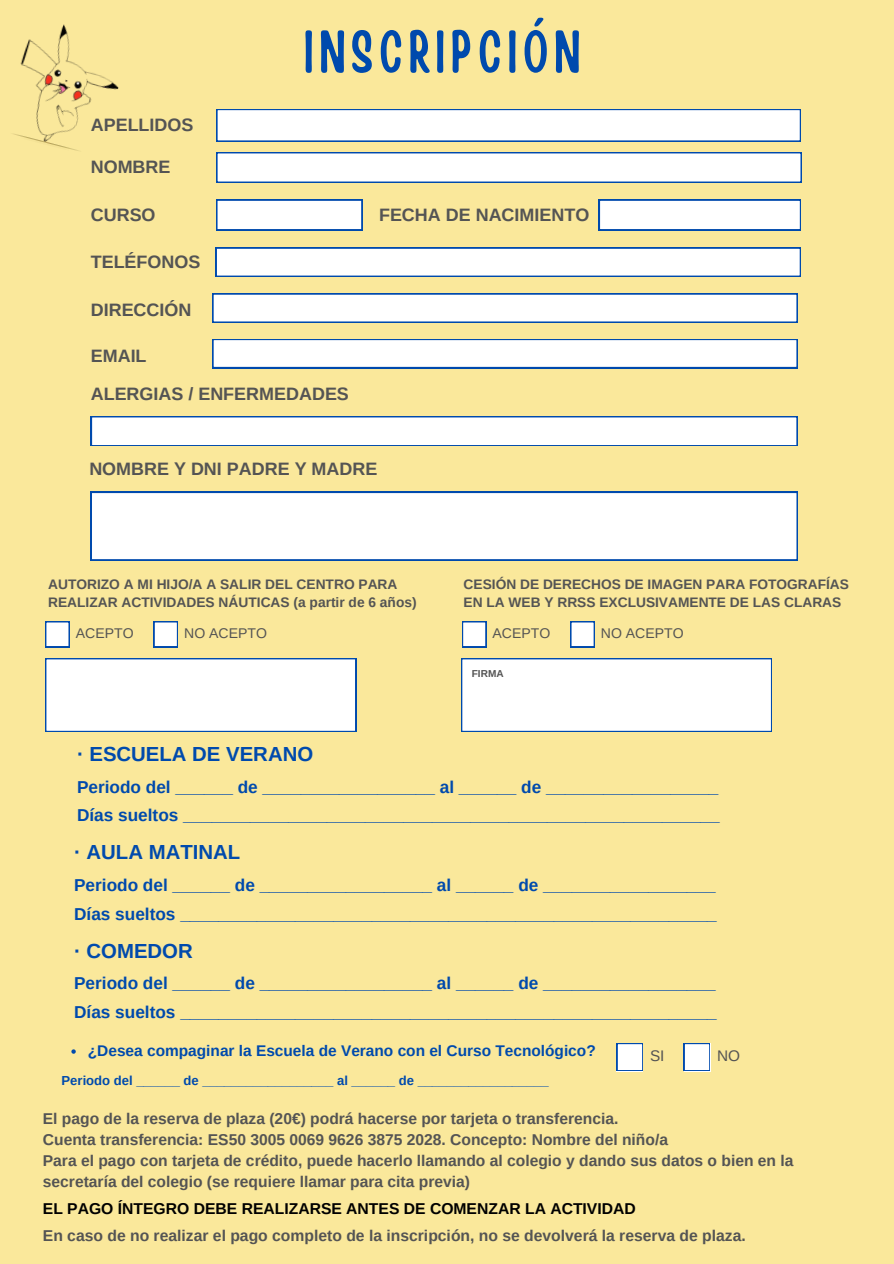
<style>
.page{position:relative;width:894px;height:1264px;background:#fff}
.page>*{position:absolute;margin:0;border:0;box-sizing:border-box;transform-origin:0 0}
.t1{font:59.4px "Handy Casual Condensed";letter-spacing:.09em;color:#004aad}
.t2{font:700 20.4px "Arimo";color:#004aad}
.t3{font:700 18px "Arimo";color:#545454}
.t4{font:700 17.25px/28.7px "Arimo";color:#004aad}
.t5{font:700 15.75px "Arimo";color:#545454}
.t6{font:700 15.75px "Arimo";color:#000}
.t7{font:700 15.6px/20.9px "Arimo";color:#545454}
.t8{font:700 15.45px "Arimo";color:#004aad}
.t9{font:15.3px "Arimo";color:#545454}
.t10{font:14.1px "Arimo";color:#545454}
.t11{font:700 13.8px/18.3px "Arimo";color:#545454}
.t12{font:700 13.05px "Arimo";color:#004aad}
.t13{font:700 10.05px "Arimo";color:#545454}
</style>
<div class="page">
<div style="left:0;top:0;width:893px;height:1263px;background:#fae89b"></div>
<svg style="left:45px;top:621px;width:25px;height:26px"></svg>
<svg style="left:154px;top:621px;width:24px;height:26px"></svg>
<div style="left:45px;top:658px;width:311px;height:73px;background:#fff"></div>
<svg style="left:462px;top:621px;width:24px;height:26px"></svg>
<svg style="left:570px;top:621px;width:24px;height:26px"></svg>
<div style="left:461px;top:658px;width:310px;height:73px;background:#fff"></div>
<svg style="left:216px;top:200px;width:146px;height:30px;background:#ebf1f8"></svg>
<svg style="left:598px;top:200px;width:202px;height:30px;background:#ecf2f9"></svg>
<svg style="left:216px;top:109px;width:584px;height:32px;background:#eff3f9"></svg>
<svg style="left:216px;top:152px;width:585px;height:31px;background:#e6edf6"></svg>
<svg style="left:216px;top:248px;width:584px;height:29px;background:#e9eff8"></svg>
<div style="left:91px;top:416px;width:706px;height:30px;background:#004aad"></div>
<div style="left:92px;top:417px;width:705px;height:28px;background:#fff"></div>
<div style="left:91px;top:492px;width:706px;height:68px;background:#fff"></div>
<svg style="left:71px;top:1049px;width:5px;height:4px"></svg>
<svg style="left:616px;top:1043px;width:27px;height:28px"></svg>
<svg style="left:616px;top:1043px;width:26px;height:27px"></svg>
<svg style="left:683px;top:1043px;width:27px;height:28px"></svg>
<svg style="left:683px;top:1043px;width:26px;height:27px"></svg>
<img style="left:14px;top:24px;width:105px;height:127px">
<svg style="left:212px;top:293px;width:585px;height:29px;background:#eaf0f8"></svg>
<svg style="left:212px;top:339px;width:585px;height:29px;background:#eaf0f8"></svg>
<p class="t3" style="left:91px;top:115px;width:104px">APELLIDOS</p>
<p class="t3" style="left:91px;top:157px;width:81px">NOMBRE</p>
<h3 class="t3" style="left:91px;top:205px;width:66px">CURSO</h3>
<h3 class="t3" style="left:91px;top:252px;width:111px">TELÉFONOS</h3>
<h3 class="t3" style="left:91px;top:300px;width:102px">DIRECCIÓN</h3>
<h6 class="t3" style="left:91px;top:345px;width:57px">EMAIL</h6>
<p class="t1" style="left:303px;top:13px;width:278px">INSCRIPCIÓN</p>
<h2 class="t3" style="left:379px;top:204px;width:212px">FECHA DE NACIMIENTO</h2>
<p class="t3" style="left:91px;top:383px;width:259px">ALERGIAS / ENFERMEDADES</p>
<h5 class="t3" style="left:89px;top:458px;width:289px">NOMBRE Y DNI PADRE Y MADRE</h5>
<h1 class="t11" style="left:48px;top:574px;width:370px">AUTORIZO A MI HIJO/A A SALIR DEL CENTRO PARA<br>REALIZAR ACTIVIDADES NÁUTICAS (a partir de 6 años)</h1>
<h2 class="t11" style="left:463px;top:574px;width:387px">CESIÓN DE DERECHOS DE IMAGEN PARA FOTOGRAFÍAS<br>EN LA WEB Y RRSS EXCLUSIVAMENTE DE LAS CLARAS</h2>
<h2 class="t10" style="left:492px;top:625px;width:59px">ACEPTO</h2>
<h2 class="t10" style="left:600px;top:625px;width:84px">NO ACEPTO</h2>
<h2 class="t13" style="left:471px;top:668px;width:33px">FIRMA</h2>
<p class="t10" style="left:76px;top:625px;width:59px">ACEPTO</p>
<h2 class="t10" style="left:184px;top:625px;width:84px">NO ACEPTO</h2>
<p class="t2" style="left:77px;top:742px;width:238px">· ESCUELA DE VERANO</p>
<p class="t4" style="left:77px;top:772px;width:644px">Periodo del ______ de __________________ al ______ de __________________<br>Días sueltos ________________________________________________________</p>
<p class="t2" style="left:74px;top:840px;width:167px">· AULA MATINAL</p>
<p class="t4" style="left:74px;top:870px;width:644px">Periodo del ______ de __________________ al ______ de __________________<br>Días sueltos ________________________________________________________</p>
<p class="t2" style="left:74px;top:939px;width:120px">· COMEDOR</p>
<p class="t4" style="left:74px;top:969px;width:644px">Periodo del ______ de __________________ al ______ de __________________<br>Días sueltos ________________________________________________________</p>
<h2 class="t8" style="left:88px;top:1041px;width:509px">¿Desea compaginar la Escuela de Verano con el Curso Tecnológico?</h2>
<h2 class="t12" style="left:62px;top:1073px;width:488px">Periodo del ______ de __________________ al ______ de __________________</h2>
<p class="t9" style="left:650px;top:1047px;width:16px">SI</p>
<p class="t9" style="left:717px;top:1047px;width:24px">NO</p>
<h5 class="t7" style="left:43px;top:1108px;width:752px">El pago de la reserva de plaza (20€) podrá hacerse por tarjeta o transferencia.<br>Cuenta transferencia: ES50 3005 0069 9626 3875 2028. Concepto: Nombre del niño/a<br>Para el pago con tarjeta de crédito, puede hacerlo llamando al colegio y dando sus datos o bien en la secretaría del colegio (se requiere llamar para cita previa)</h5>
<h6 class="t6" style="left:43px;top:1199px;width:594px">EL PAGO ÍNTEGRO DEBE REALIZARSE ANTES DE COMENZAR LA ACTIVIDAD</h6>
<h4 class="t5" style="left:43px;top:1226px;width:704px">En caso de no realizar el pago completo de la inscripción, no se devolverá la reserva de plaza.</h4>
</div>
